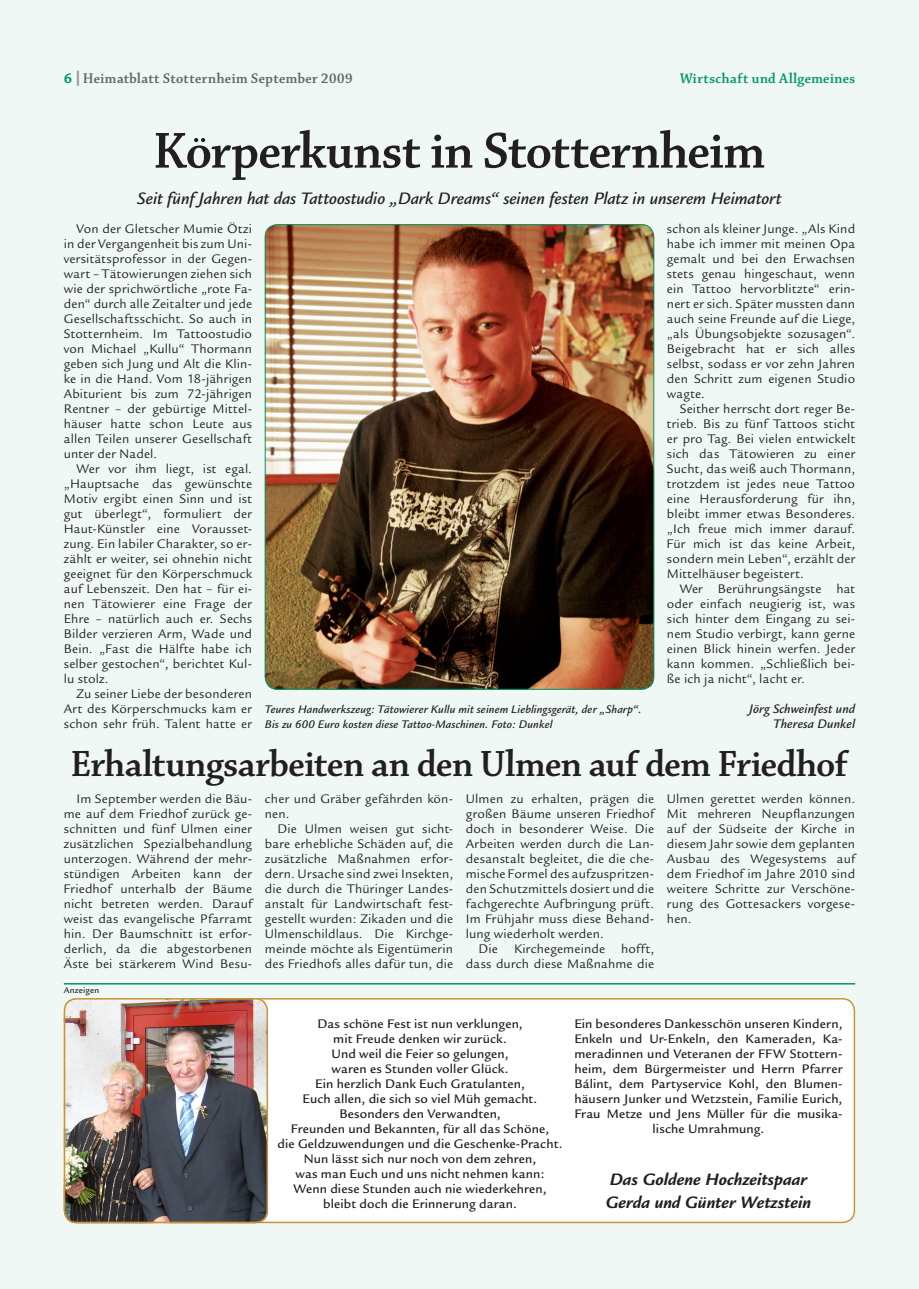
<style>
.page{position:relative;width:919px;height:1289px;background:#fff}
.page>*{position:absolute;margin:0;border:0;box-sizing:border-box;transform-origin:0 0}
.t1{font:54px "Chaparral Pro Semibold Disp";letter-spacing:-.005em;color:#231f20}
.t2{font:39px "Chaparral Pro Semibold Disp";letter-spacing:-.005em;color:#231f20}
.t3{font:italic 500 18px "Legacy Sans";letter-spacing:-.005em;color:#231f20}
.t4{font:italic 700 18px/23.7px "Legacy Sans";color:#231f20}
.t5{font:15px "Chaparral Pro Semibold Disp";letter-spacing:.03em;color:#636366}
.t6{font:15px "Chaparral Pro Semibold Disp";letter-spacing:.04em;color:#009864}
.t7{font:13.5px/15px "Legacy Sans";letter-spacing:.015em;color:#231f20;text-align:justify}
.t8{font:500 13.5px/15px "Legacy Sans";letter-spacing:.01em;color:#231f20;text-align:center}
.t9{font:italic 500 13.5px/15px "Legacy Sans";letter-spacing:.01em;color:#231f20;text-align:right}
.t10{font:italic 500 12px/15px "Legacy Sans";letter-spacing:.01em;color:#231f20}
.t11{font:500 9px "Legacy Sans";letter-spacing:.03em;color:#231f20}
.s1{font-family:"Legacy Sans";font-weight:700;color:#939598}
</style>
<div class="page">
<div style="left:0;top:0;width:906px;height:1288px;background:#eff8f4"></div>
<div style="left:906px;top:0;width:12px;height:1288px;background:#eff8f4"></div>
<div style="left:65px;top:998px;width:789px;height:224px;background:#fff;border-radius:12px"></div>
<div style="left:64px;top:998px;width:791px;height:225px;border:2px solid #cc9239;border-radius:12px"></div>
<img style="left:265px;top:224px;width:389px;height:465px;border-radius:13px">
<img style="left:64px;top:998px;width:204px;height:225px;border-radius:13px">
<div style="left:64px;top:998px;width:204px;height:225px;border:2px solid #cc9239;border-radius:12px"></div>
<hr style="left:64px;top:983px;width:791px;height:1px;background:#009864">
<p class="t5" style="left:74px;top:71px;width:280px"><span class="s1">|</span>Heimatblatt Stotternheim September 2009</p>
<p class="t6" style="left:680px;top:71px;width:177px">Wirtschaft und Allgemeines</p>
<h1 class="t1" style="left:154px;top:122px;width:612px">Körperkunst in Stotternheim</h1>
<h3 class="t3" style="left:137px;top:188px;width:645px">Seit fünf Jahren hat das Tattoostudio „Dark Dreams“ seinen festen Platz in unserem Heimatort</h3>
<p class="t7" style="left:64px;top:221px;width:190px;text-indent:13px">Von der Gletscher Mumie Ötzi in der Vergangenheit bis zum Uni&shy;versitätsprofessor in der Gegen&shy;wart – Tätowierungen ziehen sich wie der sprichwörtliche „rote Fa&shy;den“ durch alle Zeitalter und jede Gesellschaftsschicht. So auch in Stotternheim. Im Tattoostudio von Michael „Kullu“ Thormann geben sich Jung und Alt die Klin&shy;ke in die Hand. Vom 18-jährigen Abiturient bis zum 72-jährigen Rentner – der gebürtige Mittel&shy;häuser hatte schon Leute aus allen Teilen unserer Gesellschaft unter der Nadel.</p>
<p class="t7" style="left:64px;top:461px;width:190px;text-indent:13px">Wer vor ihm liegt, ist egal. „Hauptsache das gewünschte Motiv ergibt einen Sinn und ist gut überlegt“, formuliert der Haut-Künstler eine Vorausset&shy;zung. Ein labiler Charakter, so er&shy;zählt er weiter, sei ohnehin nicht geeignet für den Körperschmuck auf Lebenszeit. Den hat – für ei&shy;nen Tätowierer eine Frage der Ehre – natürlich auch er. Sechs Bilder verzieren Arm, Wade und Bein. „Fast die Hälfte habe ich selber gestochen“, berichtet Kul&shy;lu stolz.</p>
<p class="t7" style="left:64px;top:686px;width:190px;text-indent:13px">Zu seiner Liebe der besonderen Art des Körperschmucks kam er schon sehr früh. Talent hatte er</p>
<p class="t10" style="left:265px;top:701px;width:378px">Teures Handwerkszeug: Tätowierer Kullu mit seinem Lieblingsgerät, der „Sharp“.<br>Bis zu 600 Euro kosten diese Tattoo-Maschinen. Foto: Dunkel</p>
<p class="t7" style="left:666px;top:221px;width:190px">schon als kleiner Junge. „Als Kind habe ich immer mit meinen Opa gemalt und bei den Erwachsen stets genau hingeschaut, wenn ein Tattoo hervorblitzte“ erin&shy;nert er sich. Später mussten dann auch seine Freunde auf die Liege, „als Übungsobjekte sozusagen“.<br>Beigebracht hat er sich alles selbst, sodass er vor zehn Jahren den Schritt zum eigenen Studio wagte.</p>
<p class="t7" style="left:666px;top:401px;width:190px;text-indent:13px">Seither herrscht dort reger Be&shy;trieb. Bis zu fünf Tattoos sticht er pro Tag. Bei vielen entwickelt sich das Tätowieren zu einer Sucht, das weiß auch Thormann, trotzdem ist jedes neue Tattoo eine Herausforderung für ihn, bleibt immer etwas Besonderes. „Ich freue mich immer darauf.<br>Für mich ist das keine Arbeit, sondern mein Leben“, erzählt der Mittelhäuser begeistert.</p>
<p class="t7" style="left:666px;top:581px;width:190px;text-indent:13px">Wer Berührungsängste hat oder einfach neugierig ist, was sich hinter dem Eingang zu sei&shy;nem Studio verbirgt, kann gerne einen Blick hinein werfen. Jeder kann kommen. „Schließlich bei&shy;ße ich ja nicht“, lacht er.</p>
<p class="t9" style="left:749px;top:701px;width:108px">Jörg Schweinfest und<br>Theresa Dunkel</p>
<h2 class="t2" style="left:71px;top:743px;width:777px">Erhaltungsarbeiten an den Ulmen auf dem Friedhof</h2>
<p class="t7" style="left:64px;top:791px;width:190px;text-indent:13px">Im September werden die Bäu&shy;me auf dem Friedhof zurück ge&shy;schnitten und fünf Ulmen einer zusätzlichen Spezialbehandlung unterzogen. Während der mehr&shy;stündigen Arbeiten kann der Friedhof unterhalb der Bäume nicht betreten werden. Darauf weist das evangelische Pfarramt hin. Der Baumschnitt ist erfor&shy;derlich, da die abgestorbenen Äste bei stärkerem Wind Besu-</p>
<p class="t7" style="left:265px;top:791px;width:190px">cher und Gräber gefährden kön&shy;nen.</p>
<p class="t7" style="left:265px;top:821px;width:190px;text-indent:13px">Die Ulmen weisen gut sicht&shy;bare erhebliche Schäden auf, die zusätzliche Maßnahmen erfor&shy;dern. Ursache sind zwei Insekten, die durch die Thüringer Landes&shy;anstalt für Landwirtschaft fest&shy;gestellt wurden: Zikaden und die Ulmenschildlaus. Die Kirchge&shy;meinde möchte als Eigentümerin des Friedhofs alles dafür tun, die</p>
<p class="t11" style="left:64px;top:984px;width:37px">Anzeigen</p>
<p class="t7" style="left:466px;top:791px;width:190px">Ulmen zu erhalten, prägen die großen Bäume unseren Friedhof doch in besonderer Weise. Die Arbeiten werden durch die Lan&shy;desanstalt begleitet, die die che&shy;mische Formel des aufzuspritzen&shy;den Schutzmittels dosiert und die fachgerechte Aufbringung prüft.<br>Im Frühjahr muss diese Behand&shy;lung wiederholt werden.</p>
<p class="t7" style="left:466px;top:941px;width:190px;text-align:right">Die Kirchegemeinde hofft, dass durch diese Maßnahme die</p>
<p class="t7" style="left:666px;top:791px;width:190px">Ulmen gerettet werden können.<br>Mit mehreren Neupflanzungen auf der Südseite der Kirche in diesem Jahr sowie dem geplanten Ausbau des Wegesystems auf dem Friedhof im Jahre 2010 sind weitere Schritte zur Verschöne&shy;rung des Gottesackers vorgese&shy;hen.</p>
<p class="t8" style="left:277px;top:1016px;width:286px">Das schöne Fest ist nun verklungen,<br>mit Freude denken wir zurück.<br>Und weil die Feier so gelungen,<br>waren es Stunden voller Glück.<br>Ein herzlich Dank Euch Gratulanten,<br>Euch allen, die sich so viel Müh gemacht.<br>Besonders den Verwandten,<br>Freunden und Bekannten, für all das Schöne,<br>die Geldzuwendungen und die Geschenke-Pracht.<br>Nun lässt sich nur noch von dem zehren,<br>was man Euch und uns nicht nehmen kann:<br>Wenn diese Stunden auch nie wiederkehren, bleibt doch die Erinnerung daran.</p>
<p class="t8" style="left:574px;top:1016px;width:269px">Ein besonderes Dankesschön unseren Kindern, Enkeln und Ur-Enkeln, den Kameraden, Ka&shy;meradinnen und Veteranen der FFW Stottern&shy;heim, dem Bürgermeister und Herrn Pfarrer Bálint, dem Partyservice Kohl, den Blumen&shy;häusern Junker und Wetzstein, Familie Eurich, Frau Metze und Jens Müller für die musika&shy;lische Umrahmung.</p>
<h3 class="t4" style="left:605px;top:1167px;width:207px">Das Goldene Hochzeitspaar<br>Gerda und Günter Wetzstein</h3>
</div>
